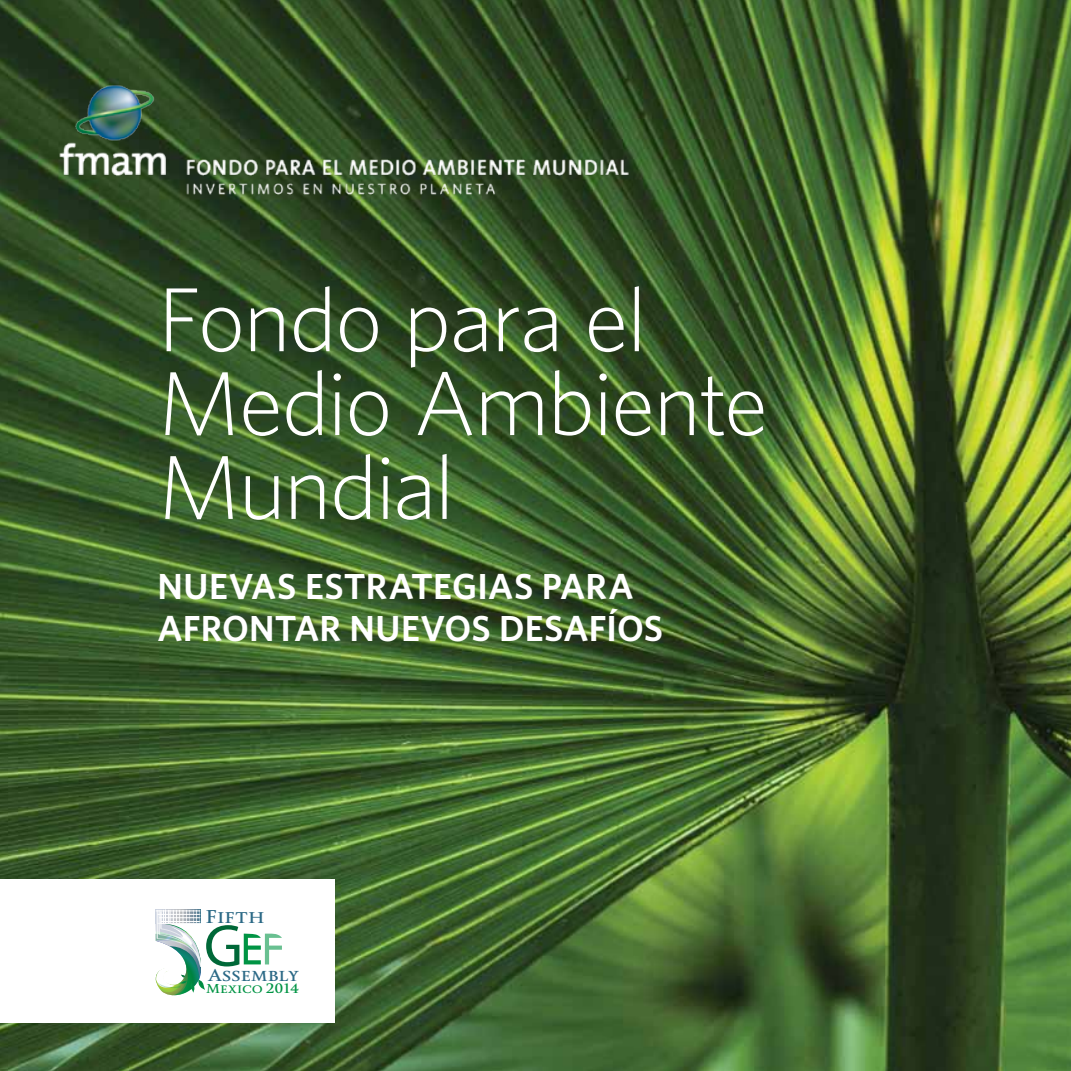
<style>
.page{position:relative;width:1071px;height:1071px;background:#fff}
.page>*{position:absolute;margin:0;border:0;box-sizing:border-box;transform-origin:0 0}
.t1{font:300 91px/83.8px "Whitney";letter-spacing:-.02em;color:#fff}
.t2{font:600 36.23px/42px "Whitney";letter-spacing:.005em;color:#fff}
.t3{font:700 17.15px "Soberana Titular";color:#2b6986;scale:1.14 1}
.t4{font:700 15.92px "Soberana Titular";color:#2b6986;scale:1.14 1}
.t5{font:700 12.08px "Soberana Titular";color:#009444;scale:1.14 1}
.s1{font-size:12.78px}
</style>
<div class="page">
<img style="left:0;top:0;width:1071px;height:1071px">
<div style="left:0;top:880px;width:334px;height:143px;background:#fff"></div>
<svg style="left:155px;top:909px;width:127px;height:87px"></svg>
<img style="left:35px;top:80px;width:617px;height:117px">
<h1 class="t1" style="left:158px;top:275px;width:612px">Fondo para el<br>Medio Ambiente<br>Mundial</h1>
<p class="t2" style="left:158px;top:564px;width:507px">NUEVAS ESTRATEGIAS PARA<br>AFRONTAR N UEVOS DESAFÍOS</p>
<p class="t3" style="left:206px;top:906px;width:53px">Fifth</p>
<p class="t4" style="left:208px;top:965px;width:82px">Assembly</p>
<p class="t5" style="left:206px;top:981px;width:83px">Mexico <span class="s1">2014</span></p>
</div>
